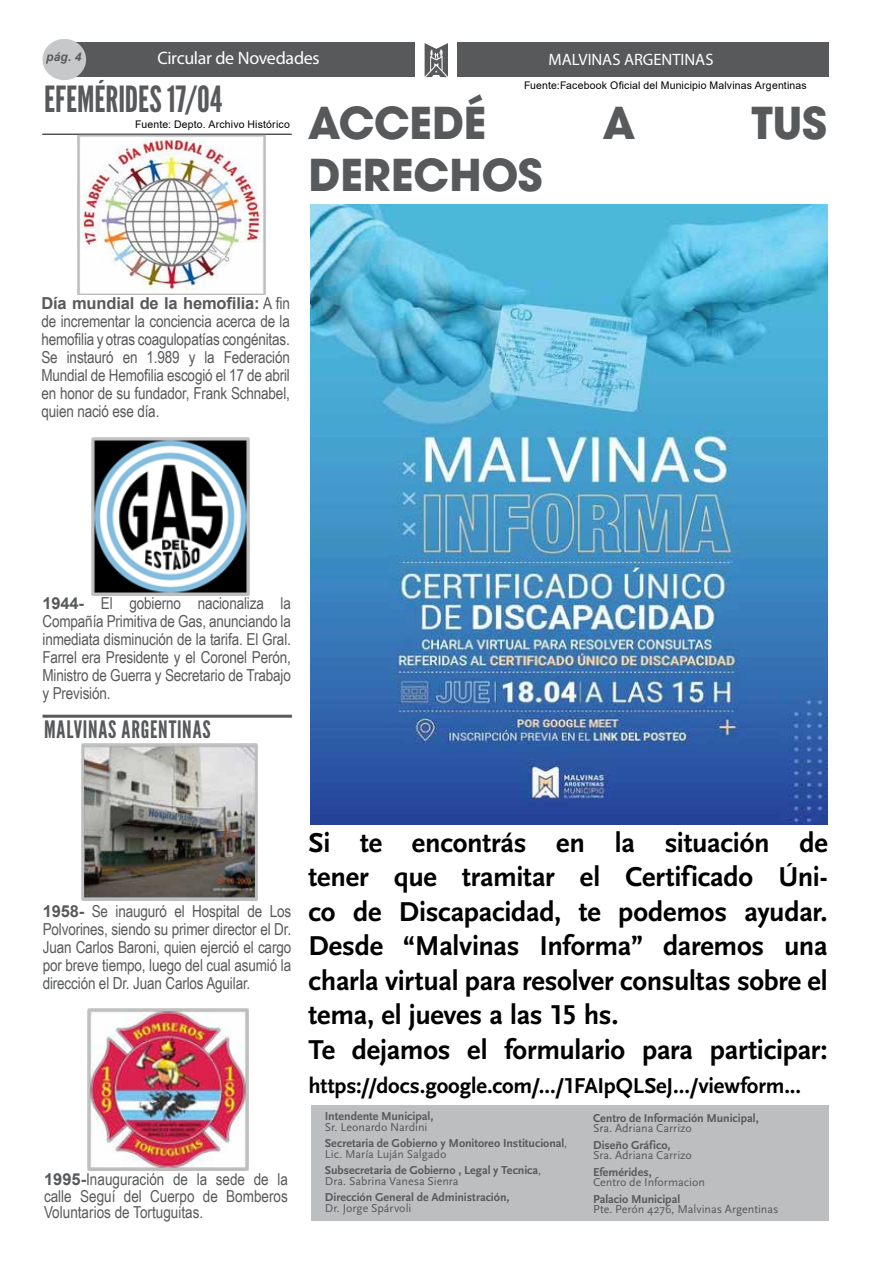
<style>
.page{position:relative;width:893px;height:1263px;background:#fff}
.page>*{position:absolute;margin:0;border:0;box-sizing:border-box;transform-origin:0 0}
.t1{font:700 48px "Avant Garde Md ITC";color:#58595b}
.t2{font:36px "League Gothic";color:#58595b}
.t3{font:28.5px/34.5px "Scala Sans Bold LF";letter-spacing:-.01em;color:#000}
.t4{font:24px "League Gothic";letter-spacing:.035em;color:#58595b}
.t5{font:22.5px "Scala Sans Bold LF";letter-spacing:-.005em;color:#000}
.t6{font:18px "Myriad Pro";letter-spacing:-.02em;color:#fff}
.t7{font:16.5px/18px "Arial Narrow";letter-spacing:-.01em;color:#58595b;text-align:justify}
.t8{font:700 16.5px "Arial";letter-spacing:-.01em;color:#58595b}
.t9{font:16.5px "Myriad Pro";letter-spacing:-.005em;color:#fff}
.t10{font:700 12px/16.5px "Scala Sans";letter-spacing:-.005em;color:#58595b}
.t11{font:12px "Scala Sans";color:#58595b}
.t12{font:italic 700 12px "Arial";color:#58595b}
.t13{font:10.5px "Arial";letter-spacing:.015em;color:#000}
.t14{font:10.5px "Arial";letter-spacing:.015em;color:#000101}
.s1{font-family:"Arial Narrow";font-weight:400}
.s2{font-family:"Arial";font-weight:700}
.s3{font-weight:400}
</style>
<div class="page">
<hr style="left:42px;top:134px;width:250px;height:1px;background:#000">
<div style="left:311px;top:1105px;width:517px;height:115px;background:#bcbec0"></div>
<hr style="left:43px;top:715px;width:249px;height:3px;background:#58595b">
<img style="left:311px;top:204px;width:517px;height:621px">
<img style="left:87px;top:1008px;width:161px;height:162px">
<img style="left:82px;top:743px;width:176px;height:157px">
<img style="left:78px;top:135px;width:187px;height:160px">
<img style="left:91px;top:437px;width:158px;height:158px">
<div style="left:70px;top:43px;width:345px;height:34px;background:#58595b"></div>
<div style="left:458px;top:43px;width:371px;height:34px;background:#58595b"></div>
<svg style="left:425px;top:43px;width:23px;height:34px"></svg>
<div style="left:43px;top:39px;width:43px;height:41px;background:#c7c8ca;border-radius:50%"></div>
<p class="t12" style="left:46px;top:49px;width:37px">pág. 4</p>
<p class="t6" style="left:157px;top:47px;width:164px">Circular de Novedades</p>
<p class="t9" style="left:549px;top:49px;width:166px">MALVINAS ARGENTINAS</p>
<h2 class="t2" style="left:44px;top:78px;width:180px">EFEMÉRIDES 17/04</h2>
<p class="t14" style="left:135px;top:117px;width:156px">Fuente: Depto. Archivo Histórico</p>
<h1 class="t1" style="left:309px;top:93px;width:179px">ACCEDÉ</h1>
<p class="t13" style="left:524px;top:78px;width:284px">Fuente:Facebook Oficial del Municipio Malvinas Argentinas</p>
<h1 class="t1" style="left:603px;top:93px;width:33px">A</h1>
<h1 class="t1" style="left:751px;top:93px;width:77px">TUS</h1>
<h1 class="t1" style="left:309px;top:146px;width:236px">DERECHOS</h1>
<p class="t8" style="left:41px;top:291px;width:250px">Día mundial de la hemofilia: <span class="s1">A fin</span></p>
<p class="t7" style="left:41px;top:311px;width:250px">de incrementar la conciencia acerca de la hemofilia y otras coagulopatías congénitas.<br>Se instauró en 1.989 y la Federación Mundial de Hemofilia escogió el 17 de abril en honor de su fundador, Frank Schnabel, quien nació ese día.</p>
<p class="t7" style="left:43px;top:594px;width:250px"><span class="s2">1944-</span> El gobierno nacionaliza la Compañía Primitiva de Gas, anunciando la inmediata disminución de la tarifa. El Gral.<br>Farrel era Presidente y el Coronel Perón, Ministro de Guerra y Secretario de Trabajo y Previsión.</p>
<h3 class="t4" style="left:44px;top:715px;width:168px">MALVINAS ARGENTINAS</h3>
<p class="t7" style="left:43px;top:901px;width:250px"><span class="s2">1958-</span> Se inauguró el Hospital de Los Polvorines, siendo su primer director el Dr.<br>Juan Carlos Baroni, quien ejerció el cargo por breve tiempo, luego del cual asumió la dirección el Dr. Juan Carlos Aguilar.</p>
<p class="t7" style="left:44px;top:1170px;width:245px;line-height:16.5px"><span class="s2">1995-</span>Inauguración de la sede de la calle Seguí del Cuerpo de Bomberos Voluntarios de Tortuguitas.</p>
<p class="t3" style="left:309px;top:826px;width:521px">Si te encontrás en la situación de tener que tramitar el Certificado Úni&shy;co de Discapacidad, te podemos ayudar.<br>Desde “Malvinas Informa” daremos una charla virtual para resolver consultas sobre el tema, el jueves a las 15 hs.<br>Te dejamos el formulario para participar:</p>
<h3 class="t5" style="left:309px;top:1074px;width:494px">https://docs.google.com/.../1FAIpQLSeJ.../viewform...</h3>
<p class="t10" style="left:325px;top:1108px;width:110px">Intendente Municipal,</p>
<p class="t10" style="left:325px;top:1119px;width:244px"><span class="s3">Sr. Leonardo Nardini<br></span>Secretaria de Gobierno y Monitoreo Institucional<span class="s3">,</span></p>
<p class="t10" style="left:325px;top:1146px;width:218px"><span class="s3">Lic. María Luján Salgado<br></span>Subsecretaria de Gobierno , Legal y Tecnica<span class="s3">,</span></p>
<p class="t11" style="left:325px;top:1174px;width:135px">Dra. Sabrina Vanesa Sienra</p>
<p class="t10" style="left:325px;top:1189px;width:186px">Dirección General de Administración,</p>
<p class="t11" style="left:325px;top:1201px;width:88px">Dr. Jorge Spárvoli</p>
<p class="t10" style="left:593px;top:1110px;width:167px">Centro de Información Municipal,</p>
<p class="t11" style="left:593px;top:1122px;width:100px">Sra. Adriana Carrizo</p>
<p class="t10" style="left:593px;top:1137px;width:79px">Diseño Gráfico,</p>
<p class="t11" style="left:593px;top:1149px;width:100px">Sra. Adriana Carrizo</p>
<p class="t10" style="left:593px;top:1164px;width:60px">Efemérides,</p>
<p class="t11" style="left:593px;top:1176px;width:113px">Centro de Informacion</p>
<p class="t10" style="left:593px;top:1191px;width:89px">Palacio Municipal</p>
<p class="t11" style="left:593px;top:1203px;width:187px">Pte. Perón 4276, Malvinas Argentinas</p>
</div>
